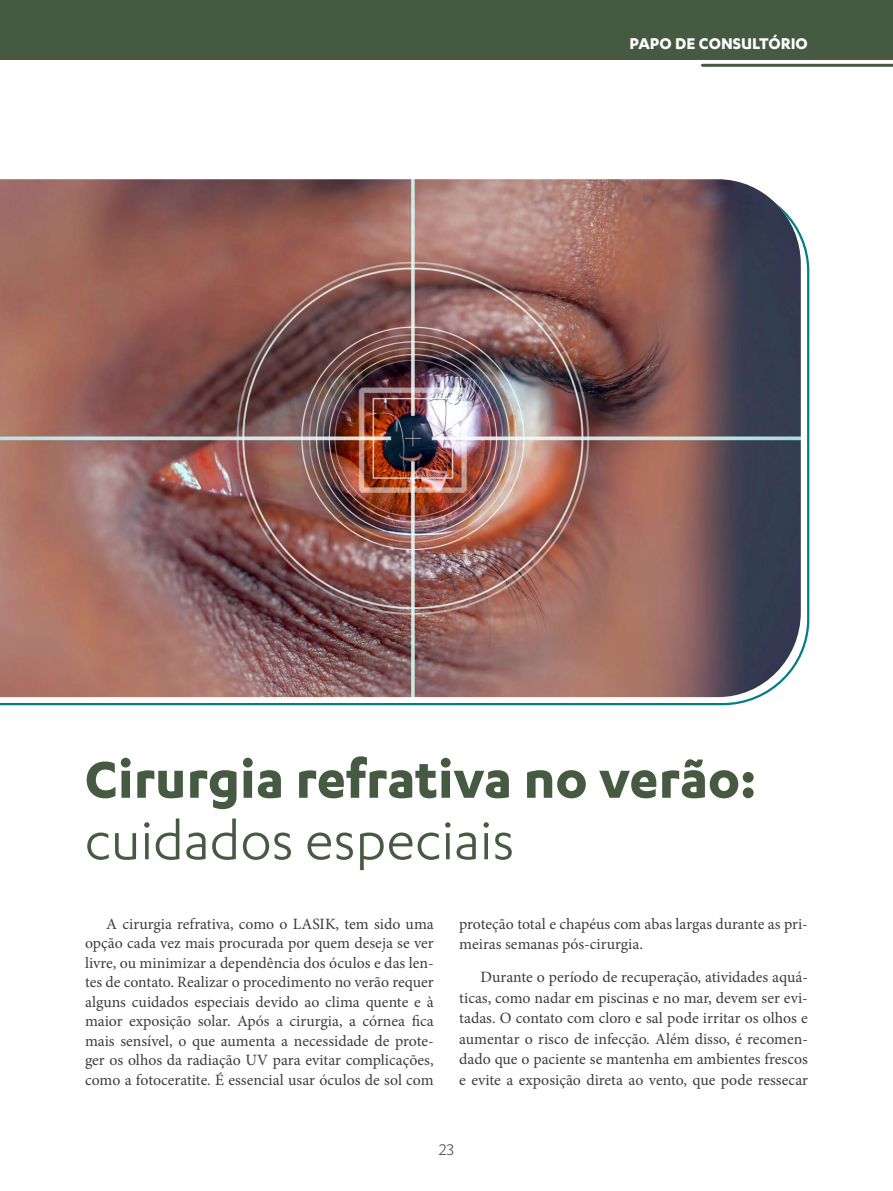
<style>
.page{position:relative;width:893px;height:1191px;background:#fff}
.page>*{position:absolute;margin:0;border:0;box-sizing:border-box;transform-origin:0 0}
.t1{font:700 60px "Karbon";color:#465a42}
.t2{font:60px "Karbon";color:#465a42}
.t3{font:700 18px "Karbon";color:#fff}
.t4{font:18px "Karbon";color:#575756}
.t5{font:15.75px/19.5px "Minion Pro";color:#3c3c3b;text-align:justify}
</style>
<div class="page">
<div style="left:0;top:0;width:893px;height:60px;background:#465a42"></div>
<hr style="left:702px;top:64px;width:191px;height:3px;background:#465a42">
<svg style="left:0;top:234px;width:810px;height:472px"></svg>
<img style="left:0;top:179px;width:801px;height:518px">
<p class="t3" style="left:630px;top:33px;width:180px">PAPO DE CONSULTÓRIO</p>
<h1 class="t1" style="left:85px;top:745px;width:673px">Cirurgia refrativa no verão:</h1>
<h1 class="t2" style="left:85px;top:808px;width:431px">cuidados especiais</h1>
<p class="t5" style="left:85px;top:914px;width:350px;text-indent:21px">A cirurgia refrativa, como o LASIK, tem sido uma opção cada vez mais procurada por quem deseja se ver livre, ou minimizar a dependência dos óculos e das len&shy;tes de contato. Realizar o procedimento no verão requer alguns cuidados especiais devido ao clima quente e à maior exposição solar. Após a cirurgia, a córnea fica mais sensível, o que aumenta a necessidade de prote&shy;ger os olhos da radiação UV para evitar complicações, como a fotoceratite. É essencial usar óculos de sol com</p>
<p class="t5" style="left:459px;top:913px;width:350px;line-height:20.4px">proteção total e chapéus com abas largas durante as pri&shy;meiras semanas pós-cirurgia.</p>
<p class="t5" style="left:459px;top:967px;width:350px;line-height:20.4px;text-indent:21px">Durante o período de recuperação, atividades aquá&shy;ticas, como nadar em piscinas e no mar, devem ser evi&shy;tadas. O contato com cloro e sal pode irritar os olhos e aumentar o risco de infecção. Além disso, é recomen&shy;dado que o paciente se mantenha em ambientes frescos e evite a exposição direta ao vento, que pode ressecar</p>
<p class="t4" style="left:439px;top:1139px;width:16px">23</p>
</div>
